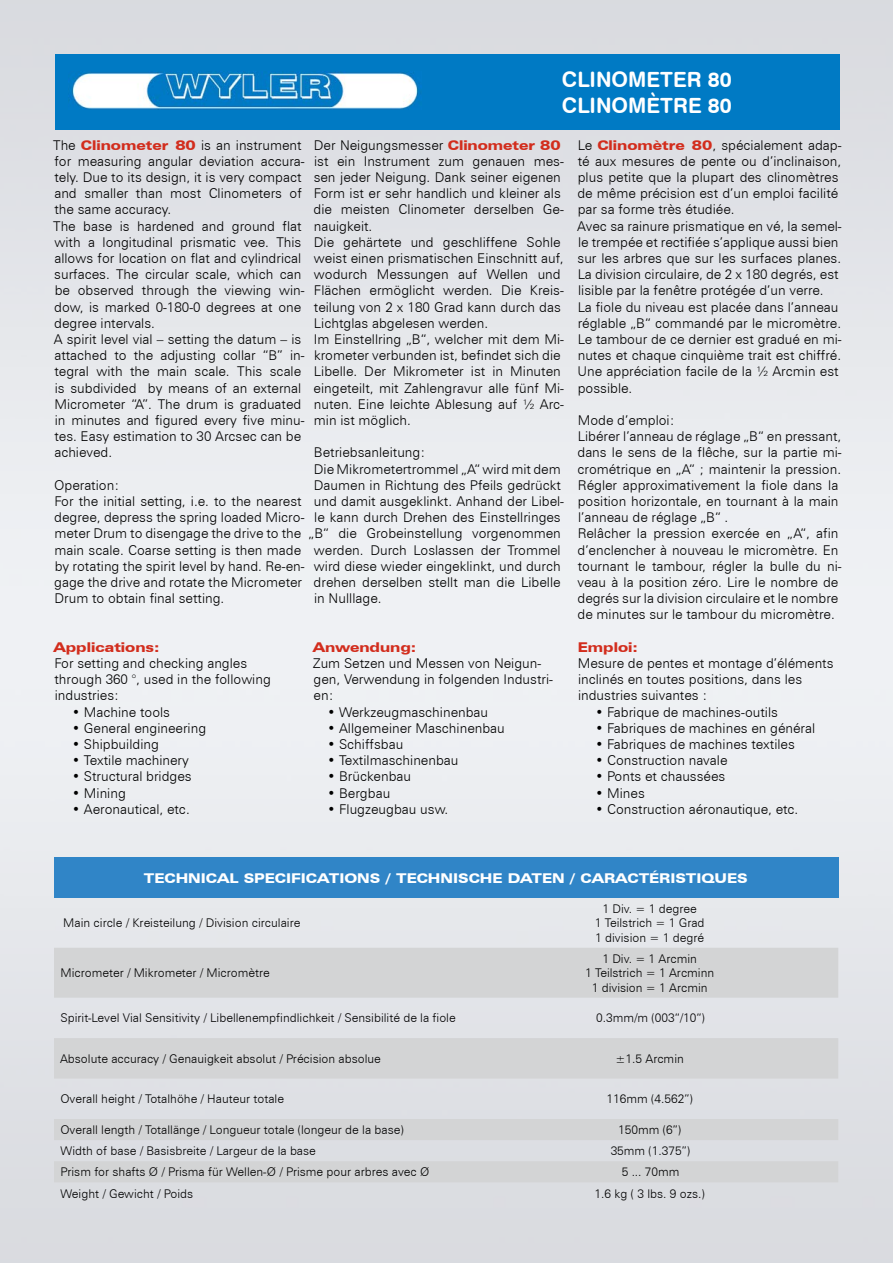
<style>
.page{position:relative;width:893px;height:1263px;background:#fff}
.page>*{position:absolute;margin:0;border:0;box-sizing:border-box;transform-origin:0 0}
.t1{font:21px/25.2px "Swiss 721 BT Bold Rounded";color:#fff}
.t2{font:300 13.5px/16.2px "Zurich BT";color:#000}
.t3{font:900 expanded 13.5px "Zurich BT";color:#fff}
.t4{font:900 expanded 13.5px "Zurich BT";color:#d22d1d}
.t5{font:300 12px/14.4px "Zurich BT";color:#000;text-align:center}
.s1{font-weight:900;font-stretch:expanded;color:#d22d1d}
</style>
<div class="page">
<img style="left:0;top:0;width:893px;height:1263px">
<div style="left:55px;top:54px;width:785px;height:76px;background:#007ac4"></div>
<img style="left:72px;top:71px;width:349px;height:38px">
<div style="left:54px;top:857px;width:784px;height:41px;background:#3085c7"></div>
<svg style="left:54px;top:948px;width:784px;height:234px;fill:#d3d4d5"></svg>
<h1 class="t1" style="left:562px;top:67px;width:171px">CLINOMETER 80<br>CLINOMÈTRE 80</h1>
<p class="t2" style="left:53px;top:137px;width:253px">The <span class="s1">Clinometer 80</span> is an instrument for measuring angular deviation accura&shy;tely. Due to its design, it is very compact and smaller than most Clinometers of the same accuracy.<br>The base is hardened and ground flat with a longitudinal prismatic vee. This allows for location on flat and cylindrical surfaces. The circular scale, which can be observed through the viewing win&shy;dow, is marked 0-180-0 degrees at one degree intervals.<br>A spirit level vial – setting the datum – is attached to the adjusting collar “B” in&shy;tegral with the main scale. This scale is subdivided by means of an external Micrometer “A”. The drum is graduated in minutes and figured every five minu&shy;tes. Easy estimation to 30 Arcsec can be achieved.</p>
<p class="t2" style="left:54px;top:477px;width:252px">Operation:<br>For the initial setting, i.e. to the nearest degree, depress the spring loaded Micro&shy;meter Drum to disengage the drive to the main scale. Coarse setting is then made by rotating the spirit level by hand. Re-en&shy;gage the drive and rotate the Micrometer Drum to obtain final setting.</p>
<p class="t4" style="left:54px;top:639px;width:107px">Applications:</p>
<p class="t2" style="left:54px;top:655px;width:218px">For setting and checking angles through 360 °, used in the following industries:</p>
<p class="t2" style="left:72px;top:704px;width:99px">• Machine tools</p>
<p class="t2" style="left:72px;top:720px;width:136px">• General engineering</p>
<p class="t2" style="left:72px;top:736px;width:88px">• Shipbuilding</p>
<p class="t2" style="left:72px;top:752px;width:118px">• Textile machinery</p>
<p class="t2" style="left:72px;top:768px;width:121px">• Structural bridges</p>
<p class="t2" style="left:72px;top:785px;width:55px">• Mining</p>
<p class="t2" style="left:72px;top:801px;width:119px">• Aeronautical, etc.</p>
<p class="t2" style="left:314px;top:137px;width:252px">Der Neigungsmesser <span class="s1">Clinometer 80 </span>ist ein Instrument zum genauen mes&shy;sen jeder Neigung. Dank seiner eigenen Form ist er sehr handlich und kleiner als die meisten Clinometer derselben Ge&shy;nauigkeit.<br>Die gehärtete und geschliffene Sohle weist einen prismatischen Einschnitt auf, wodurch Messungen auf Wellen und Flächen ermöglicht werden. Die Kreis&shy;teilung von 2 x 180 Grad kann durch das Lichtglas abgelesen werden.<br>Im Einstellring „B“, welcher mit dem Mi&shy;krometer verbunden ist, befindet sich die Libelle. Der Mikrometer ist in Minuten eingeteilt, mit Zahlengravur alle fünf Mi&shy;nuten. Eine leichte Ablesung auf ½ Arc&shy;min ist möglich.</p>
<p class="t2" style="left:314px;top:444px;width:113px">Betriebsanleitung:</p>
<p class="t2" style="left:314px;top:461px;width:248px">Die Mikrometertrommel „A“ wird mit dem</p>
<p class="t2" style="left:314px;top:477px;width:249px">Daumen in Richtung des Pfeils gedrückt</p>
<p class="t2" style="left:314px;top:493px;width:252px">und damit ausgeklinkt. Anhand der Libel-</p>
<p class="t2" style="left:314px;top:509px;width:248px">le kann durch Drehen des Einstellringes</p>
<p class="t2" style="left:309px;top:525px;width:254px">„B“ die Grobeinstellung vorgenommen</p>
<p class="t2" style="left:314px;top:542px;width:248px">werden. Durch Loslassen der Trommel</p>
<p class="t2" style="left:314px;top:558px;width:248px">wird diese wieder eingeklinkt, und durch</p>
<p class="t2" style="left:314px;top:574px;width:249px">drehen derselben stellt man die Libelle</p>
<p class="t2" style="left:314px;top:590px;width:69px">in Nulllage.</p>
<p class="t4" style="left:313px;top:639px;width:105px">Anwendung:</p>
<p class="t2" style="left:313px;top:655px;width:241px">Zum Setzen und Messen von Neigun&shy;gen, Verwendung in folgenden Industri&shy;en:</p>
<p class="t2" style="left:327px;top:704px;width:162px">• Werkzeugmaschinenbau</p>
<p class="t2" style="left:327px;top:720px;width:179px">• Allgemeiner Maschinenbau</p>
<p class="t2" style="left:327px;top:736px;width:77px">• Schiffsbau</p>
<p class="t2" style="left:327px;top:752px;width:133px">• Textilmaschinenbau</p>
<p class="t2" style="left:327px;top:768px;width:85px">• Brückenbau</p>
<p class="t2" style="left:327px;top:785px;width:64px">• Bergbau</p>
<p class="t2" style="left:327px;top:801px;width:122px">• Flugzeugbau usw.</p>
<p class="t2" style="left:577px;top:137px;width:266px">Le <span class="s1">Clinomètre 80</span>, spécialement adap&shy;té aux mesures de pente ou d’inclinaison, plus petite que la plupart des clinomètres de même précision est d’un emploi facilité par sa forme très étudiée.<br>Avec sa rainure prismatique en vé, la semel&shy;le trempée et rectifiée s’applique aussi bien sur les arbres que sur les surfaces planes.<br>La division circulaire, de 2 x 180 degrés, est lisible par la fenêtre protégée d’un verre.<br>La fiole du niveau est placée dans l’anneau réglable „B“ commandé par le micromètre.<br>Le tambour de ce dernier est gradué en mi&shy;nutes et chaque cinquième trait est chiffré.<br>Une appréciation facile de la ½ Arcmin est possible.</p>
<p class="t2" style="left:577px;top:412px;width:266px">Mode d’emploi:<br>Libérer l’anneau de réglage „B“ en pressant, dans le sens de la flêche, sur la partie mi&shy;crométrique en „A“ ; maintenir la pression.<br>Régler approximativement la fiole dans la position horizontale, en tournant à la main l’anneau de réglage „B“ .<br>Relâcher la pression exercée en „A“, afin d’enclencher à nouveau le micromètre. En tournant le tambour, régler la bulle du ni&shy;veau à la position zéro. Lire le nombre de degrés sur la division circulaire et le nombre de minutes sur le tambour du micromètre.</p>
<p class="t4" style="left:578px;top:639px;width:61px">Emploi:</p>
<p class="t2" style="left:578px;top:655px;width:257px">Mesure de pentes et montage d’éléments inclinés en toutes positions, dans les industries suivantes :</p>
<p class="t2" style="left:595px;top:704px;width:184px">• Fabrique de machines-outils</p>
<p class="t2" style="left:595px;top:720px;width:221px">• Fabriques de machines en général</p>
<p class="t2" style="left:595px;top:736px;width:201px">• Fabriques de machines textiles</p>
<p class="t2" style="left:595px;top:752px;width:133px">• Construction navale</p>
<p class="t2" style="left:595px;top:768px;width:131px">• Ponts et chaussées</p>
<p class="t2" style="left:595px;top:785px;width:51px">• Mines</p>
<p class="t2" style="left:595px;top:801px;width:204px">• Construction aéronautique, etc.</p>
<p class="t3" style="left:144px;top:870px;width:605px">TECHNICAL SPECIFICATIONS / TECHNISCHE DATEN / CARACTÉRISTIQUES</p>
<p class="t5" style="left:63px;top:916px;width:238px">Main circle / Kreisteilung / Division circulaire</p>
<p class="t5" style="left:595px;top:901px;width:111px">1 Div. = 1 degree<br>1 Teilstrich = 1 Grad<br>1 division = 1 degré</p>
<p class="t5" style="left:61px;top:966px;width:211px">Micrometer / Mikrometer / Micromètre</p>
<p class="t5" style="left:585px;top:951px;width:131px">1 Div. = 1 Arcmin<br>1 Teilstrich = 1 Arcminn<br>1 division = 1 Arcmin</p>
<p class="t5" style="left:61px;top:1011px;width:397px">Spirit-Level Vial Sensitivity / Libellenempfindlichkeit / Sensibilité de la fiole</p>
<p class="t5" style="left:596px;top:1011px;width:110px">0.3mm/m (003“/10“)</p>
<p class="t5" style="left:60px;top:1051px;width:322px">Absolute accuracy / Genauigkeit absolut / Précision absolue</p>
<p class="t5" style="left:616px;top:1051px;width:70px">±1.5 Arcmin</p>
<p class="t5" style="left:60px;top:1092px;width:225px">Overall height / Totalhöhe / Hauteur totale</p>
<p class="t5" style="left:607px;top:1092px;width:88px">116mm (4.562”)</p>
<p class="t5" style="left:60px;top:1122px;width:345px">Overall length / Totallänge / Longueur totale (longeur de la base)</p>
<p class="t5" style="left:618px;top:1122px;width:64px">150mm (6”)</p>
<p class="t5" style="left:61px;top:1144px;width:257px">Width of base / Basisbreite / Largeur de la base</p>
<p class="t5" style="left:611px;top:1144px;width:81px">35mm (1.375”)</p>
<p class="t5" style="left:61px;top:1165px;width:370px">Prism for shafts Ø / Prisma für Wellen-Ø / Prisme pour arbres avec Ø</p>
<p class="t5" style="left:622px;top:1165px;width:59px">5 ... 70mm</p>
<p class="t5" style="left:61px;top:1186px;width:134px">Weight / Gewicht / Poids</p>
<p class="t5" style="left:595px;top:1186px;width:112px">1.6 kg ( 3 lbs. 9 ozs.)</p>
</div>
